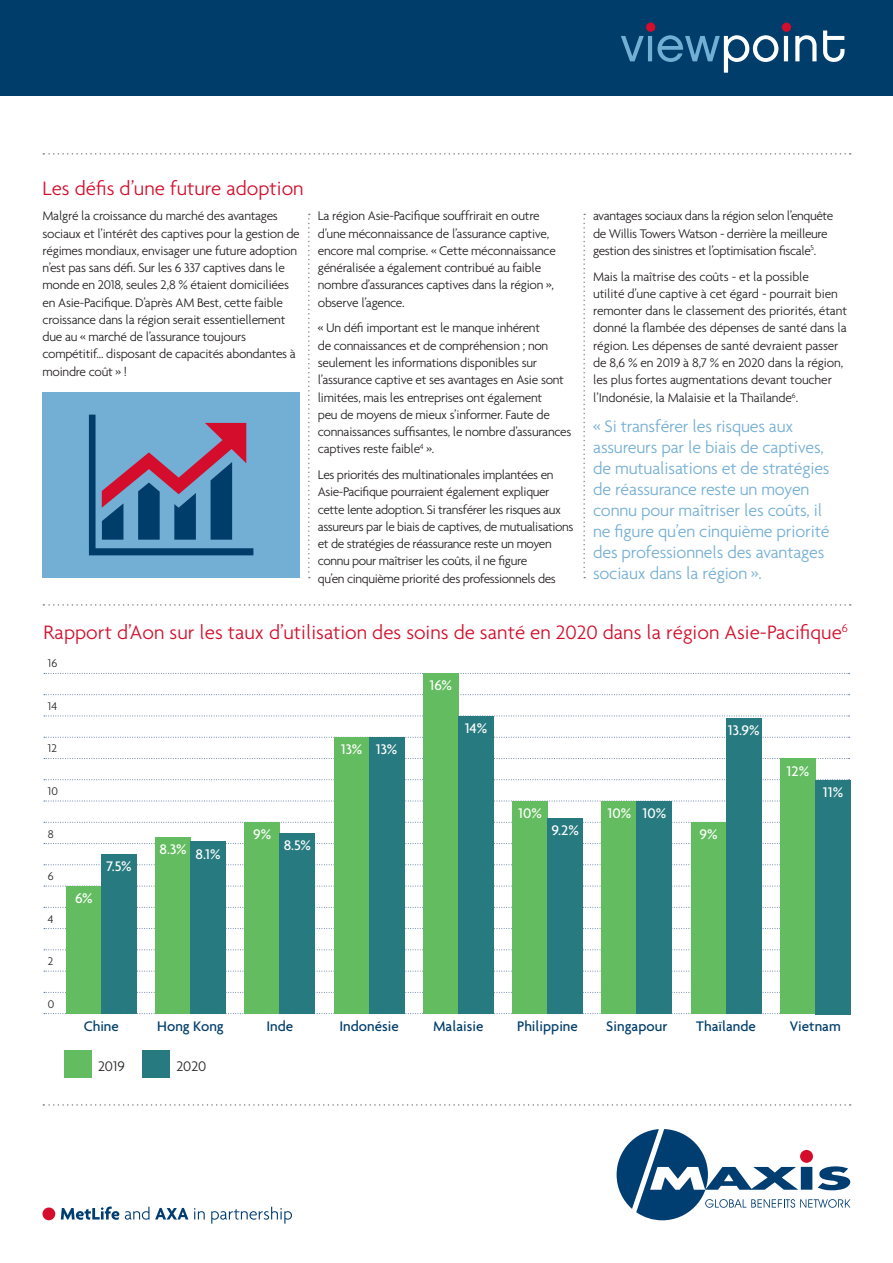
<style>
.page{position:relative;width:893px;height:1263px;background:#fff}
.page>*{position:absolute;margin:0;border:0;box-sizing:border-box;transform-origin:0 0}
.Header_2{font:300 21px "Agenda";color:#d30d2b}
.t1{font:300 18px/21px "Agenda";letter-spacing:-.01em;color:#73aed4}
.Body_9pt{font:500 15px "Agenda";color:#003d6a}
.Body_9pt-2{font:500 15px "Agenda";color:#fff}
.Body_9pt_space_after{font:300 15px "Agenda";color:#231f20}
.Body_9pt_space_after-2{font:300 13.5px/17.2px "Agenda";letter-spacing:-.02em;color:#231f20}
.Body_9pt_space_after-3{font:300 12px "Agenda";color:#231f20}
</style>
<div class="page">
<div style="left:0;top:0;width:893px;height:95px;background:#003d6a"></div>
<svg style="left:621px;top:31px;width:223px;height:42px"></svg>
<div style="left:646px;top:23px;width:9px;height:9px;background:#d30d2b;border-radius:50%"></div>
<div style="left:782px;top:23px;width:9px;height:9px;background:#d30d2b;border-radius:50%"></div>
<svg style="left:43px;top:153px;width:808px;height:2px"></svg>
<svg style="left:43px;top:604px;width:808px;height:2px"></svg>
<svg style="left:617px;top:1129px;width:233px;height:91px"></svg>
<div style="left:800px;top:1150px;width:13px;height:13px;background:#d30d2b;border-radius:50%"></div>
<div style="left:43px;top:392px;width:257px;height:186px;background:#73aed4"></div>
<svg style="left:89px;top:415px;width:164px;height:140px"></svg>
<svg style="left:308px;top:214px;width:2px;height:364px"></svg>
<svg style="left:583px;top:214px;width:2px;height:364px"></svg>
<svg style="left:43px;top:1104px;width:808px;height:2px"></svg>
<svg style="left:44px;top:673px;width:806px;height:1px"></svg>
<svg style="left:44px;top:694px;width:806px;height:1px"></svg>
<svg style="left:44px;top:715px;width:806px;height:1px"></svg>
<svg style="left:44px;top:737px;width:806px;height:1px"></svg>
<svg style="left:44px;top:758px;width:806px;height:1px"></svg>
<svg style="left:44px;top:779px;width:806px;height:1px"></svg>
<svg style="left:44px;top:801px;width:736px;height:1px"></svg>
<svg style="left:44px;top:822px;width:736px;height:1px"></svg>
<svg style="left:44px;top:843px;width:736px;height:1px"></svg>
<svg style="left:44px;top:864px;width:736px;height:1px"></svg>
<svg style="left:44px;top:886px;width:736px;height:1px"></svg>
<svg style="left:44px;top:907px;width:736px;height:1px"></svg>
<svg style="left:44px;top:928px;width:736px;height:1px"></svg>
<svg style="left:44px;top:949px;width:736px;height:1px"></svg>
<svg style="left:44px;top:971px;width:736px;height:1px"></svg>
<svg style="left:44px;top:992px;width:736px;height:1px"></svg>
<svg style="left:44px;top:1013px;width:736px;height:1px"></svg>
<div style="left:66px;top:886px;width:35px;height:128px;background:#63bd60"></div>
<div style="left:101px;top:854px;width:35px;height:160px;background:#277a7f"></div>
<div style="left:423px;top:674px;width:35px;height:340px;background:#63bd60"></div>
<div style="left:458px;top:716px;width:35px;height:298px;background:#277a7f"></div>
<div style="left:245px;top:822px;width:35px;height:192px;background:#63bd60"></div>
<div style="left:280px;top:833px;width:35px;height:181px;background:#277a7f"></div>
<div style="left:602px;top:801px;width:35px;height:213px;background:#63bd60"></div>
<div style="left:637px;top:801px;width:35px;height:213px;background:#277a7f"></div>
<div style="left:156px;top:837px;width:35px;height:177px;background:#63bd60"></div>
<div style="left:191px;top:842px;width:35px;height:172px;background:#277a7f"></div>
<div style="left:513px;top:801px;width:35px;height:213px;background:#63bd60"></div>
<div style="left:548px;top:818px;width:35px;height:196px;background:#277a7f"></div>
<div style="left:334px;top:737px;width:35px;height:277px;background:#63bd60"></div>
<div style="left:369px;top:737px;width:35px;height:277px;background:#277a7f"></div>
<div style="left:691px;top:822px;width:35px;height:192px;background:#63bd60"></div>
<div style="left:726px;top:718px;width:35px;height:296px;background:#277a7f"></div>
<div style="left:780px;top:759px;width:35px;height:255px;background:#63bd60"></div>
<div style="left:815px;top:780px;width:35px;height:234px;background:#277a7f"></div>
<div style="left:64px;top:1050px;width:28px;height:27px;background:#63bd60"></div>
<div style="left:143px;top:1050px;width:27px;height:27px;background:#277a7f"></div>
<svg style="left:61px;top:1206px;width:58px;height:14px"></svg>
<svg style="left:125px;top:1207px;width:24px;height:13px"></svg>
<svg style="left:155px;top:1208px;width:33px;height:11px"></svg>
<svg style="left:194px;top:1208px;width:11px;height:11px"></svg>
<svg style="left:211px;top:1207px;width:81px;height:17px"></svg>
<div style="left:43px;top:1207px;width:12px;height:13px;background:#d30d2b;border-radius:50%"></div>
<p class="Header_2" style="left:43px;top:176px;width:263px">Les défis d’une future adoption</p>
<p class="Body_9pt_space_after-2" style="left:43px;top:207px;width:259px">Malgré la croissance du marché des avantages sociaux et l’intérêt des captives pour la gestion de régimes mondiaux, envisager une future adoption n’est pas sans défi. Sur les 6 337 captives dans le monde en 2018, seules 2,8 % étaient domiciliées en Asie-Pacifique. D’après AM Best, cette faible croissance dans la région serait essentiellement due au « marché de l’assurance toujours compétitif... disposant de capacités abondantes à moindre coût » !</p>
<p class="Body_9pt_space_after-2" style="left:318px;top:207px;width:240px">La région Asie-Pacifique souffrirait en outre d’une méconnaissance de l’assurance captive, encore mal comprise. « Cette méconnaissance généralisée a également contribué au faible nombre d’assurances captives dans la région », observe l’agence.</p>
<p class="Body_9pt_space_after-2" style="left:318px;top:319px;width:255px">« Un défi important est le manque inhérent<br>de connaissances et de compréhension ; non seulement les informations disponibles sur l’assurance captive et ses avantages en Asie sont limitées, mais les entreprises ont également<br>peu de moyens de mieux s’informer. Faute de connaissances suffisantes, le nombre d’assurances captives reste faible<sup>4</sup> ».</p>
<p class="Body_9pt_space_after-2" style="left:318px;top:466px;width:257px">Les priorités des multinationales implantées en Asie-Pacifique pourraient également expliquer cette lente adoption. Si transférer les risques aux assureurs par le biais de captives, de mutualisations et de stratégies de réassurance reste un moyen connu pour maîtriser les coûts, il ne figure<br>qu’en cinquième priorité des professionnels des</p>
<p class="Body_9pt_space_after-2" style="left:593px;top:207px;width:242px">avantages sociaux dans la région selon l’enquête de Willis Towers Watson - derrière la meilleure gestion des sinistres et l’optimisation fiscale<sup>5</sup>.</p>
<p class="Body_9pt_space_after-2" style="left:593px;top:267px;width:255px">Mais la maîtrise des coûts - et la possible<br>utilité d’une captive à cet égard - pourrait bien remonter dans le classement des priorités, étant donné la flambée des dépenses de santé dans la région. Les dépenses de santé devraient passer de 8,6 % en 2019 à 8,7 % en 2020 dans la région, les plus fortes augmentations devant toucher l’Indonésie, la Malaisie et la Thaïlande<sup>6</sup>.</p>
<p class="t1" style="left:593px;top:415px;width:238px">« Si transférer les risques aux assureurs par le biais de captives, de mutualisations et de stratégies de réassurance reste un moyen connu pour maîtriser les coûts, il ne figure qu’en cinquième priorité des professionnels des avantages sociaux dans la région ».</p>
<p class="Header_2" style="left:44px;top:620px;width:806px">Rapport d’Aon sur les taux d’utilisation des soins de santé en 2020 dans la région Asie-Pacifique<sup>6</sup></p>
<p class="Body_9pt_space_after-3" style="left:48px;top:656px;width:11px">16</p>
<p class="Body_9pt_space_after-3" style="left:48px;top:699px;width:11px">14</p>
<p class="Body_9pt_space_after-3" style="left:48px;top:741px;width:11px">12</p>
<p class="Body_9pt_space_after-3" style="left:48px;top:784px;width:12px">10</p>
<p class="Body_9pt_space_after-3" style="left:48px;top:827px;width:7px">8</p>
<p class="Body_9pt_space_after-3" style="left:48px;top:869px;width:7px">6</p>
<p class="Body_9pt_space_after-3" style="left:48px;top:912px;width:7px">4</p>
<p class="Body_9pt_space_after-3" style="left:48px;top:954px;width:7px">2</p>
<p class="Body_9pt_space_after-3" style="left:48px;top:997px;width:8px">0</p>
<p class="Body_9pt" style="left:84px;top:1016px;width:37px">Chine</p>
<p class="Body_9pt" style="left:157px;top:1016px;width:68px">Hong Kong</p>
<p class="Body_9pt" style="left:339px;top:1016px;width:61px">Indonésie</p>
<p class="Body_9pt" style="left:517px;top:1016px;width:62px">Philippine</p>
<p class="Body_9pt" style="left:696px;top:1016px;width:61px">Thaïlande</p>
<p class="Body_9pt" style="left:790px;top:1016px;width:52px">Vietnam</p>
<p class="Body_9pt-2" style="left:430px;top:676px;width:24px">16%</p>
<p class="Body_9pt-2" style="left:465px;top:719px;width:24px">14%</p>
<p class="Body_9pt-2" style="left:728px;top:721px;width:33px">13.9%</p>
<p class="Body_9pt-2" style="left:341px;top:740px;width:23px">13%</p>
<p class="Body_9pt-2" style="left:376px;top:740px;width:23px">13%</p>
<p class="Body_9pt-2" style="left:787px;top:761px;width:24px">12%</p>
<p class="Body_9pt-2" style="left:823px;top:783px;width:22px">11%</p>
<p class="Body_9pt-2" style="left:518px;top:804px;width:25px">10%</p>
<p class="Body_9pt-2" style="left:607px;top:804px;width:25px">10%</p>
<p class="Body_9pt-2" style="left:643px;top:804px;width:25px">10%</p>
<p class="Body_9pt-2" style="left:551px;top:821px;width:29px">9.2%</p>
<p class="Body_9pt-2" style="left:253px;top:825px;width:19px">9%</p>
<p class="Body_9pt-2" style="left:700px;top:825px;width:19px">9%</p>
<p class="Body_9pt-2" style="left:284px;top:836px;width:29px">8.5%</p>
<p class="Body_9pt-2" style="left:160px;top:840px;width:29px">8.3%</p>
<p class="Body_9pt-2" style="left:195px;top:844px;width:27px">8.1%</p>
<p class="Body_9pt-2" style="left:106px;top:857px;width:27px">7.5%</p>
<p class="Body_9pt-2" style="left:75px;top:889px;width:19px">6%</p>
<p class="Body_9pt" style="left:266px;top:1016px;width:28px">Inde</p>
<p class="Body_9pt" style="left:433px;top:1016px;width:52px">Malaisie</p>
<p class="Body_9pt" style="left:606px;top:1016px;width:63px">Singapour</p>
<p class="Body_9pt_space_after" style="left:98px;top:1058px;width:28px">2019</p>
<p class="Body_9pt_space_after" style="left:176px;top:1058px;width:31px">2020</p>
</div>
